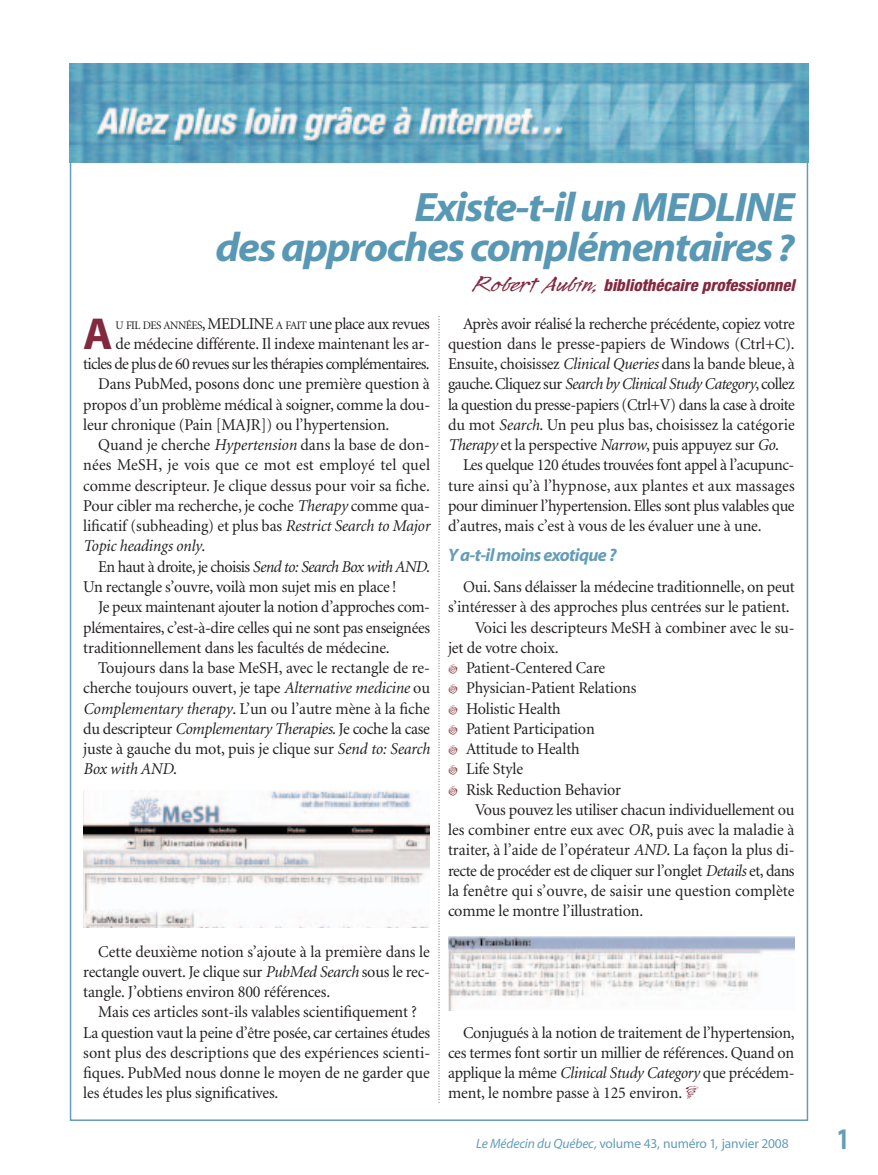
<style>
.page{position:relative;width:878px;height:1175px;background:#fff}
.page>*{position:absolute;margin:0;border:0;box-sizing:border-box;transform-origin:0 0}
.t1{font:700 45px "Myriad";color:#82293f}
.t2{font:italic 700 41.25px/40.5px "Myriad";letter-spacing:-.035em;color:#5998b4;text-align:right;scale:1.05 1}
.t3{font:700 30px "Myriad";color:#649db8;scale:.8 1}
.t4{font:italic 700 18px "Myriad";letter-spacing:-.035em;color:#649db8}
.t5{font:16.5px/20.2px "Minion";letter-spacing:-.015em;color:#231f20;text-align:justify}
.t6{font:16.5px "Minion";letter-spacing:-.035em;color:#231f20}
.t7{font:16.5px "Minion";letter-spacing:.01em;color:#231f20}
.t8{font:16.5px "Minion";letter-spacing:-.04em;color:#231f20}
.t9{font:italic 16.5px "Minion";letter-spacing:-.03em;color:#231f20}
.t10{font:16.5px "Minion";letter-spacing:.005em;color:#231f20}
.t11{font:italic 800 condensed 16.5px "Helvetica Neue";color:#82293f}
.t12{font:italic 16.5px "Minion";letter-spacing:-.01em;color:#231f20}
.t13{font:13.5px "Myriad";letter-spacing:-.01em;color:#649db8}
.s1{font-size:38.7px}
.s2{font-family:"Legault Std";font-weight:400;font-style:normal;font-stretch:normal;font-size:24.75px}
.s3{font-size:11.55px}
.s4{font-style:italic}
.s5{font-style:normal}
</style>
<div class="page">
<svg style="left:438px;top:316px;width:1px;height:784px"></svg>
<img style="left:70px;top:63px;width:738px;height:99px">
<img style="left:83px;top:790px;width:347px;height:137px">
<img style="left:448px;top:936px;width:346px;height:74px">
<h2 class="t2" style="left:215px;top:191px;width:553px">Existe-t-il un MEDLINE<br>des approches complémentaires<span class="s1">?</span></h2>
<p class="t11" style="left:474px;top:279px;width:322px"><span class="s2">Robert Aubin,</span> bibliothécaire professionnel</p>
<h1 class="t1" style="left:83px;top:317px;width:31px">A</h1>
<p class="t6" style="left:116px;top:317px;width:316px"><span class="s3">U FIL DES ANNÉES</span>, MEDLINE <span class="s3">A FAIT</span> une place aux revues</p>
<p class="t5" style="left:115px;top:335px;width:316px">de médecine différente. Il indexe maintenant les ar-</p>
<p class="t8" style="left:83px;top:357px;width:348px">ticles de plus de 60 revues sur les thérapies complémentaires.</p>
<p class="t5" style="left:98px;top:375px;width:333px">Dans PubMed, posons donc une première question à</p>
<p class="t5" style="left:83px;top:395px;width:348px">propos d’un problème médical à soigner, comme la dou-</p>
<p class="t5" style="left:83px;top:416px;width:308px">leur chronique (Pain [MAJR]) ou l’hypertension.</p>
<p class="t5" style="left:98px;top:436px;width:333px">Quand je cherche <span class="s4">Hypertension</span> dans la base de don-</p>
<p class="t7" style="left:83px;top:459px;width:348px">nées MeSH, je vois que ce mot est employé tel quel</p>
<p class="t5" style="left:83px;top:476px;width:348px">comme descripteur. Je clique dessus pour voir sa fiche.</p>
<p class="t5" style="left:83px;top:497px;width:348px">Pour cibler ma recherche, je coche <span class="s4">Therapy</span> comme qua-</p>
<p class="t5" style="left:83px;top:517px;width:348px">lificatif (subheading) et plus bas <span class="s4">Restrict Search to Major</span></p>
<p class="t12" style="left:83px;top:540px;width:123px">Topic headings only<span class="s5">.</span></p>
<p class="t6" style="left:98px;top:560px;width:333px">En haut à droite, je choisis <span class="s4">Send to: Search Box with AND</span>.</p>
<p class="t5" style="left:83px;top:578px;width:314px">Un rectangle s’ouvre, voilà mon sujet mis en place !</p>
<p class="t5" style="left:98px;top:598px;width:333px">Je peux maintenant ajouter la notion d’approches com-</p>
<p class="t5" style="left:83px;top:618px;width:348px">plémentaires, c’est-à-dire celles qui ne sont pas enseignées</p>
<p class="t5" style="left:83px;top:638px;width:308px">traditionnellement dans les facultés de médecine.</p>
<p class="t5" style="left:98px;top:659px;width:333px">Toujours dans la base MeSH, avec le rectangle de re-</p>
<p class="t5" style="left:83px;top:679px;width:348px">cherche toujours ouvert, je tape <span class="s4">Alternative medicine</span> ou</p>
<p class="t5" style="left:83px;top:699px;width:348px"><span class="s4">Complementary therapy</span>. L’un ou l’autre mène à la fiche</p>
<p class="t5" style="left:83px;top:719px;width:348px">du descripteur <span class="s4">Complementary Therapies</span>. Je coche la case</p>
<p class="t5" style="left:83px;top:740px;width:348px">juste à gauche du mot, puis je clique sur <span class="s4">Send to: Search</span></p>
<p class="t12" style="left:83px;top:762px;width:95px">Box with AND<span class="s5">.</span></p>
<p class="t5" style="left:83px;top:942px;width:348px;text-indent:15px">Cette deuxième notion s’ajoute à la première dans le rectangle ouvert. Je clique sur <span class="s4">PubMed Search</span> sous le rec&shy;tangle. J’obtiens environ 800 références.</p>
<p class="t5" style="left:83px;top:1003px;width:348px;text-align:left;text-indent:15px">Mais ces articles sont-ils valables scientifiquement ?<br>La question vaut la peine d’être posée, car certaines études sont plus des descriptions que des expériences scienti&shy;fiques. PubMed nous donne le moyen de ne garder que les études les plus significatives.</p>
<p class="t5" style="left:463px;top:314px;width:333px">Après avoir réalisé la recherche précédente, copiez votre</p>
<p class="t5" style="left:448px;top:335px;width:348px">question dans le presse-papiers de Windows (Ctrl+C).</p>
<p class="t5" style="left:448px;top:355px;width:348px">Ensuite, choisissez <span class="s4">Clinical Queries</span> dans la bande bleue, à</p>
<p class="t9" style="left:448px;top:378px;width:348px"><span class="s5">gauche. Cliquez sur</span> Search by Clinical Study Category<span class="s5">, collez</span></p>
<p class="t5" style="left:448px;top:395px;width:348px">la question du presse-papiers (Ctrl+V) dans la case à droite</p>
<p class="t5" style="left:448px;top:416px;width:348px">du mot <span class="s4">Search</span>. Un peu plus bas, choisissez la catégorie</p>
<p class="t5" style="left:448px;top:436px;width:332px"><span class="s4">Therapy</span> et la perspective <span class="s4">Narrow</span>, puis appuyez sur <span class="s4">Go</span>.</p>
<p class="t5" style="left:463px;top:456px;width:333px">Les quelque 120 études trouvées font appel à l’acupunc-</p>
<p class="t7" style="left:448px;top:479px;width:348px">ture ainsi qu’à l’hypnose, aux plantes et aux massages</p>
<p class="t5" style="left:448px;top:497px;width:348px">pour diminuer l’hypertension. Elles sont plus valables que</p>
<p class="t5" style="left:448px;top:517px;width:315px">d’autres, mais c’est à vous de les évaluer une à une.</p>
<p class="t4" style="left:448px;top:548px;width:170px">Ya-t-il moins exotique ?</p>
<p class="t5" style="left:463px;top:578px;width:333px">Oui. Sans délaisser la médecine traditionnelle, on peut</p>
<p class="t5" style="left:448px;top:598px;width:343px">s’intéresser à des approches plus centrées sur le patient.</p>
<p class="t5" style="left:475px;top:618px;width:321px">Voici les descripteurs MeSH à combiner avec le su-</p>
<p class="t5" style="left:448px;top:638px;width:112px">jet de votre choix.</p>
<p class="t5" style="left:466px;top:659px;width:141px">Patient-Centered Care</p>
<p class="t5" style="left:466px;top:679px;width:172px">Physician-Patient Relations</p>
<p class="t5" style="left:466px;top:699px;width:96px">Holistic Health</p>
<p class="t5" style="left:466px;top:719px;width:130px">Patient Participation</p>
<p class="t5" style="left:466px;top:740px;width:115px">Attitude to Health</p>
<p class="t5" style="left:466px;top:760px;width:59px">Life Style</p>
<p class="t5" style="left:466px;top:780px;width:157px">Risk Reduction Behavior</p>
<p class="t5" style="left:475px;top:800px;width:321px">Vous pouvez les utiliser chacun individuellement ou</p>
<p class="t5" style="left:448px;top:821px;width:348px">les combiner entre eux avec <span class="s4">OR</span>, puis avec la maladie à</p>
<p class="t5" style="left:448px;top:841px;width:348px">traiter, à l’aide de l’opérateur <span class="s4">AND</span>. La façon la plus di-</p>
<p class="t5" style="left:448px;top:861px;width:348px">recte de procéder est de cliquer sur l’onglet <span class="s4">Details</span> et, dans</p>
<p class="t10" style="left:448px;top:884px;width:348px">la fenêtre qui s’ouvre, de saisir une question complète</p>
<p class="t5" style="left:448px;top:902px;width:197px">comme le montre l’illustration.</p>
<p class="t5" style="left:448px;top:1023px;width:348px;text-indent:15px">Conjugués à la notion de traitement de l’hypertension, ces termes font sortir un millier de références. Quand on applique la même <span class="s4">Clinical Study Category</span> que précédem&shy;ment, le nombre passe à 125 environ.</p>
<p class="t13" style="left:476px;top:1138px;width:314px"><span class="s4">Le Médecin du Québec,</span> volume 43, numéro 1, janvier 2008</p>
<h3 class="t3" style="left:836px;top:1127px;width:18px">1</h3>
</div>
